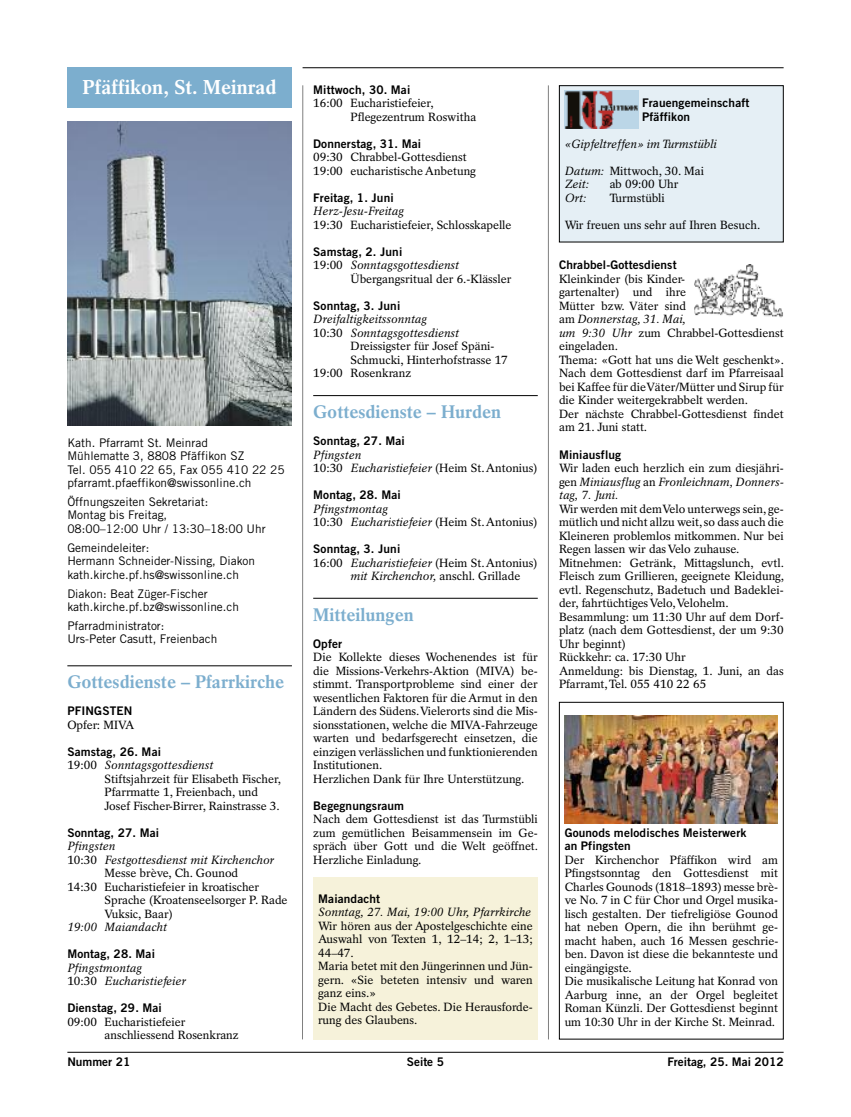
<style>
.page{position:relative;width:851px;height:1117px;background:#fff}
.page>*{position:absolute;margin:0;border:0;box-sizing:border-box;transform-origin:0 0}
.t1{font:700 20px "Rotation";color:#fff}
.t2{font:700 18.12px "Rotation";color:#7caece}
.t3{font:11.88px/13.5px "Rotation";color:#000}
.t4{font:italic 11.88px/13.5px "Rotation";color:#000}
.t5{font:11.88px/13.5px "Trade Gothic";color:#000}
.t6{font:11.88px/13.5px "Trade Gothic Bold Two";letter-spacing:.01em;color:#000}
.s1{font-style:italic}
.s2{font-style:normal}
</style>
<div class="page">
<img style="left:67px;top:121px;width:225px;height:304px">
<div style="left:67px;top:67px;width:225px;height:41px;background:#7caece"></div>
<hr style="left:302px;top:85px;width:1px;height:954px;background:#808080">
<hr style="left:548px;top:85px;width:1px;height:954px;background:#808080">
<hr style="left:313px;top:395px;width:224px;height:1px;background:#000">
<hr style="left:313px;top:597px;width:224px;height:1px;background:#000">
<hr style="left:302px;top:67px;width:481px;height:1px;background:#000">
<hr style="left:67px;top:665px;width:225px;height:1px;background:#000">
<hr style="left:67px;top:1051px;width:716px;height:1px;background:#000">
<div style="left:559px;top:86px;width:224px;height:156px;background:#e5eff5"></div>
<div style="left:559px;top:85px;width:224px;height:157px;border:1px solid #000"></div>
<img style="left:564px;top:90px;width:74px;height:39px">
<div style="left:313px;top:877px;width:224px;height:162px;background:#f6f2da"></div>
<div style="left:559px;top:701px;width:224px;height:338px;border:1px solid #000"></div>
<img style="left:564px;top:715px;width:213px;height:108px">
<img style="left:694px;top:264px;width:89px;height:54px">
<h1 class="t1" style="left:83px;top:79px;width:195px">Pfäffikon, St. Meinrad</h1>
<p class="t6" style="left:313px;top:84px;width:99px">Mittwoch, 30. Mai</p>
<p class="t3" style="left:350px;top:97px;width:127px;text-indent:-37px">16:00 Eucharistiefeier,<br>Pflegezentrum Roswitha</p>
<p class="t6" style="left:313px;top:138px;width:109px">Donnerstag, 31. Mai</p>
<p class="t3" style="left:313px;top:151px;width:164px">09:30 Chrabbel-Gottesdienst<br>19:00 eucharistischeAnbetung</p>
<p class="t6" style="left:313px;top:192px;width:82px">Freitag, 1. Juni</p>
<p class="t4" style="left:313px;top:205px;width:92px">Herz-Jesu-Freitag</p>
<p class="t3" style="left:313px;top:219px;width:200px">19:30 Eucharistiefeier, Schlosskapelle</p>
<p class="t6" style="left:313px;top:246px;width:91px">Samstag, 2. Juni</p>
<p class="t3" style="left:350px;top:259px;width:162px;text-indent:-37px">19:00 <span class="s1">Sonntagsgottesdienst<br></span>Übergangsritual der 6.-Klässler</p>
<p class="t6" style="left:313px;top:300px;width:89px">Sonntag, 3. Juni</p>
<p class="t4" style="left:313px;top:313px;width:115px">Dreifaltigkeitssonntag</p>
<p class="t4" style="left:313px;top:327px;width:147px"><span class="s2">10:30</span> Sonntagsgottesdienst</p>
<p class="t3" style="left:350px;top:340px;width:145px">Dreissigster für Josef Späni-</p>
<p class="t3" style="left:350px;top:354px;width:159px">Schmucki, Hinterhofstrasse 17</p>
<p class="t3" style="left:313px;top:367px;width:100px">19:00 Rosenkranz</p>
<h2 class="t2" style="left:313px;top:404px;width:189px">Gottesdienste – Hurden</h2>
<p class="t6" style="left:313px;top:435px;width:93px">Sonntag, 27. Mai</p>
<p class="t4" style="left:313px;top:448px;width:226px">Pfingsten<br><span class="s2">10:30</span> Eucharistiefeier <span class="s2">(Heim St.Antonius)</span></p>
<p class="t6" style="left:313px;top:489px;width:89px">Montag, 28. Mai</p>
<p class="t4" style="left:313px;top:502px;width:226px">Pfingstmontag<br><span class="s2">10:30</span> Eucharistiefeier <span class="s2">(Heim St.Antonius)</span></p>
<p class="t6" style="left:313px;top:543px;width:89px">Sonntag, 3. Juni</p>
<p class="t3" style="left:350px;top:556px;width:188px;text-indent:-37px">16:00 <span class="s1">Eucharistiefeier</span> (Heim St.Antonius) <span class="s1">mit Kirchenchor,</span> anschl. Grillade</p>
<h2 class="t2" style="left:313px;top:607px;width:102px">Mitteilungen</h2>
<p class="t6" style="left:313px;top:637px;width:30px">Opfer</p>
<p class="t3" style="left:313px;top:651px;width:226px">Die Kollekte dieses Wochenendes ist für die Missions-Verkehrs-Aktion (MIVA) be&shy;stimmt. Transportprobleme sind einer der wesentlichen Faktoren für dieArmut in den Ländern des Südens.Vielerorts sind die Mis&shy;sionsstationen, welche die MIVA-Fahrzeuge warten und bedarfsgerecht einsetzen, die einzigen verlässlichen und funktionierenden Institutionen.<br>Herzlichen Dank für Ihre Unterstützung.</p>
<p class="t6" style="left:313px;top:799px;width:92px">Begegnungsraum</p>
<p class="t3" style="left:313px;top:813px;width:226px;text-align:justify">Nach dem Gottesdienst ist das Turmstübli zum gemütlichen Beisammensein im Ge&shy;spräch über Gott und die Welt geöffnet.<br>Herzliche Einladung.</p>
<p class="t6" style="left:642px;top:97px;width:109px">Frauengemeinschaft<br>Pfäffikon</p>
<p class="t4" style="left:564px;top:138px;width:153px">«Gipfeltreffen» im Turmstübli</p>
<p class="t3" style="left:564px;top:165px;width:141px"><span class="s1">Datum:</span> Mittwoch, 30. Mai<br><span class="s1">Zeit:</span></p>
<p class="t3" style="left:609px;top:178px;width:70px">ab 09:00 Uhr</p>
<p class="t4" style="left:564px;top:192px;width:23px">Ort:</p>
<p class="t3" style="left:609px;top:192px;width:57px">Turmstübli</p>
<p class="t3" style="left:564px;top:219px;width:197px">Wir freuen uns sehr auf Ihren Besuch.</p>
<p class="t6" style="left:559px;top:259px;width:119px">Chrabbel-Gottesdienst</p>
<p class="t3" style="left:559px;top:273px;width:226px">Kleinkinder (bis Kinder-<br>gartenalter) und ihre<br>Mütter bzw. Väter sind<br>am <span class="s1">Donnerstag, 31. Mai,<br>um 9:30 Uhr</span> zum Chrabbel-Gottesdienst eingeladen.<br>Thema: «Gott hat uns die Welt geschenkt».<br>Nach dem Gottesdienst darf im Pfarreisaal bei Kaffee für dieVäter/Mütter und Sirup für die Kinder weitergekrabbelt werden.<br>Der nächste Chrabbel-Gottesdienst findet am 21. Juni statt.</p>
<p class="t6" style="left:559px;top:448px;width:64px">Miniausflug</p>
<p class="t4" style="left:559px;top:462px;width:226px;text-align:justify"><span class="s2">Wir laden euch herzlich ein zum diesjähri&shy;gen</span> Miniausflug <span class="s2">an</span> Fronleichnam, Donners&shy;tag, 7. Juni.</p>
<p class="t3" style="left:559px;top:502px;width:226px">Wir werden mit demVelo unterwegs sein, ge&shy;mütlich und nicht allzu weit,so dass auch die Kleineren problemlos mitkommen. Nur bei Regen lassen wir dasVelo zuhause.<br>Mitnehmen: Getränk, Mittagslunch, evtl.<br>Fleisch zum Grillieren, geeignete Kleidung, evtl. Regenschutz, Badetuch und Badeklei&shy;der, fahrtüchtigesVelo,Velohelm.<br>Besammlung: um 11:30 Uhr auf dem Dorf&shy;platz (nach dem Gottesdienst, der um 9:30<br>Uhr beginnt)<br>Rückkehr: ca. 17:30 Uhr<br>Anmeldung: bis Dienstag, 1. Juni, an das Pfarramt,Tel. 055 410 22 65</p>
<p class="t5" style="left:67px;top:436px;width:219px">Kath. Pfarramt St. Meinrad<br>Mühlematte 3, 8808 Pfäffikon SZ<br>Tel. 055 410 22 65, Fax 055 410 22 25 pfarramt.pfaeffikon@swissonline.ch</p>
<p class="t5" style="left:67px;top:496px;width:200px">Öffnungszeiten Sekretariat:<br>Montag bis Freitag,<br>08:00–12:00 Uhr / 13:30–18:00 Uhr</p>
<p class="t5" style="left:67px;top:541px;width:189px">Gemeindeleiter:<br>Hermann Schneider-Nissing, Diakon kath.kirche.pf.hs@swissonline.ch</p>
<p class="t5" style="left:67px;top:587px;width:173px">Diakon: Beat Züger-Fischer kath.kirche.pf.bz@swissonline.ch</p>
<p class="t5" style="left:67px;top:620px;width:151px">Pfarradministrator:<br>Urs-Peter Casutt, Freienbach</p>
<h2 class="t2" style="left:67px;top:674px;width:218px">Gottesdienste – Pfarrkirche</h2>
<p class="t6" style="left:67px;top:705px;width:67px">PFINGSTEN</p>
<p class="t3" style="left:67px;top:718px;width:68px">Opfer: MIVA</p>
<p class="t6" style="left:67px;top:745px;width:95px">Samstag, 26. Mai</p>
<p class="t3" style="left:105px;top:759px;width:178px;text-indent:-37px">19:00 <span class="s1">Sonntagsgottesdienst </span>Stiftsjahrzeit für Elisabeth Fischer, Pfarrmatte 1, Freienbach, und Josef Fischer-Birrer, Rainstrasse 3.</p>
<p class="t6" style="left:67px;top:826px;width:93px">Sonntag, 27. Mai</p>
<p class="t4" style="left:67px;top:840px;width:50px">Pfingsten</p>
<p class="t4" style="left:67px;top:853px;width:208px"><span class="s2">10:30</span> Festgottesdienst mit Kirchenchor</p>
<p class="t3" style="left:105px;top:867px;width:135px">Messe brève, Ch. Gounod</p>
<p class="t3" style="left:67px;top:880px;width:193px">14:30 Eucharistiefeier in kroatischer</p>
<p class="t3" style="left:105px;top:894px;width:184px">Sprache (Kroatenseelsorger P. Rade</p>
<p class="t3" style="left:105px;top:907px;width:70px">Vuksic, Baar)</p>
<p class="t4" style="left:67px;top:921px;width:101px">19:00 Maiandacht</p>
<p class="t6" style="left:67px;top:948px;width:89px">Montag, 28. Mai</p>
<p class="t4" style="left:67px;top:961px;width:120px">Pfingstmontag<br><span class="s2">10:30</span> Eucharistiefeier</p>
<p class="t6" style="left:67px;top:1002px;width:96px">Dienstag, 29. Mai</p>
<p class="t3" style="left:105px;top:1015px;width:136px;text-indent:-37px">09:00 Eucharistiefeier anschliessend Rosenkranz</p>
<p class="t6" style="left:67px;top:1056px;width:64px">Nummer 21</p>
<p class="t6" style="left:407px;top:1056px;width:39px">Seite 5</p>
<p class="t6" style="left:667px;top:1056px;width:118px">Freitag, 25. Mai 2012</p>
<p class="t6" style="left:564px;top:826px;width:183px">Gounods melodisches Meisterwerk an Pfingsten</p>
<p class="t3" style="left:564px;top:853px;width:215px">Der Kirchenchor Pfäffikon wird am Pfingstsonntag den Gottesdienst mit Charles Gounods (1818–1893) messe brè&shy;ve No. 7 in C für Chor und Orgel musika&shy;lisch gestalten. Der tiefreligiöse Gounod hat neben Opern, die ihn berühmt ge&shy;macht haben, auch 16 Messen geschrie&shy;ben. Davon ist diese die bekannteste und eingängigste.<br>Die musikalische Leitung hat Konrad von Aarburg inne, an der Orgel begleitet Roman Künzli. Der Gottesdienst beginnt um 10:30 Uhr in der Kirche St. Meinrad.</p>
<p class="t6" style="left:318px;top:892px;width:63px">Maiandacht</p>
<p class="t4" style="left:318px;top:906px;width:214px">Sonntag, 27. Mai, 19:00 Uhr, Pfarrkirche</p>
<p class="t3" style="left:318px;top:919px;width:216px">Wir hören aus der Apostelgeschichte eine<br>Auswahl von Texten 1, 12–14; 2, 1–13;<br>44–47.<br>Maria betet mit den Jüngerinnen und Jün&shy;gern. «Sie beteten intensiv und waren ganz eins.»<br>Die Macht des Gebetes. Die Herausforde&shy;rung des Glaubens.</p>
</div>
